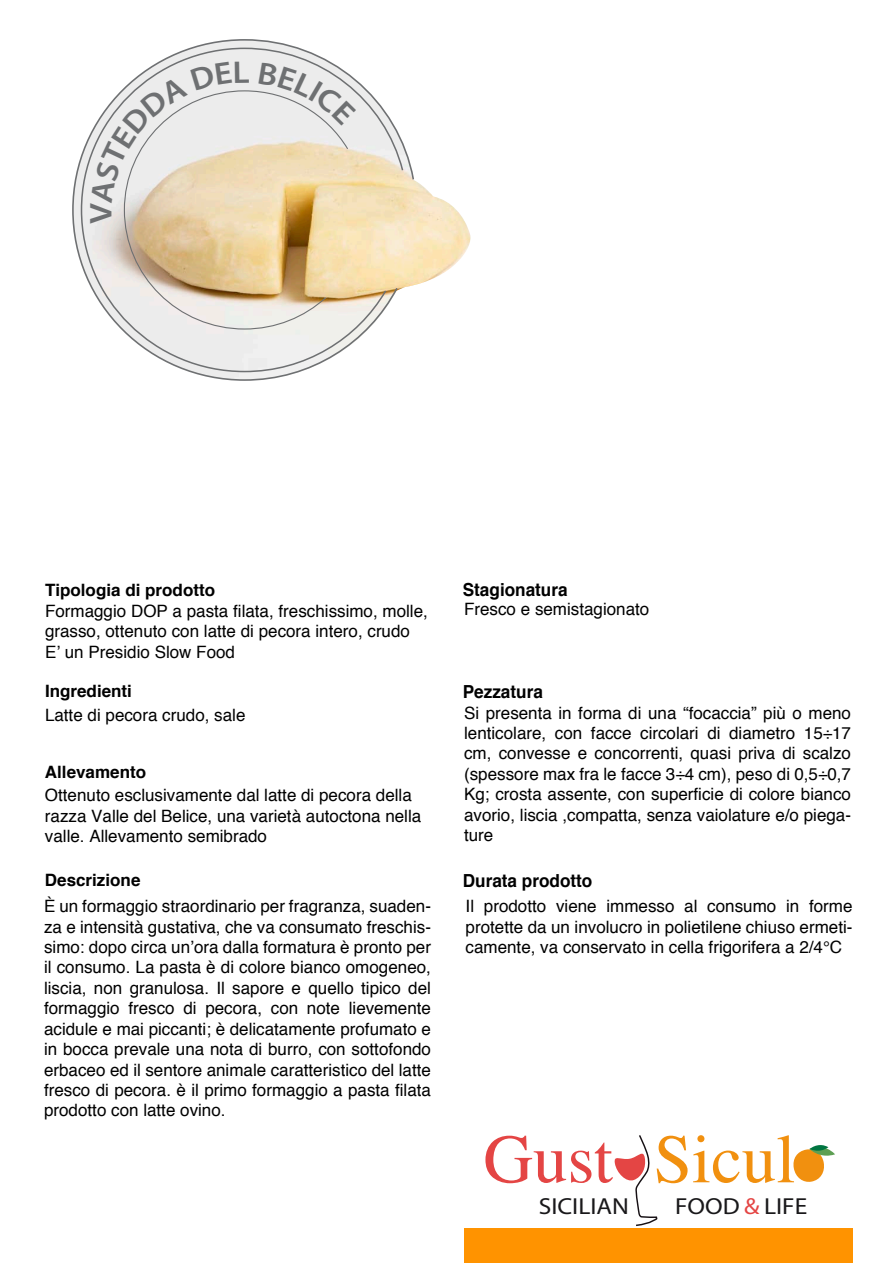
<style>
.page{position:relative;width:893px;height:1263px;background:#fff}
.page>*{position:absolute;margin:0;border:0;box-sizing:border-box;transform-origin:0 0}
.t1{font:600 31.5px "Myriad Pro";color:#6e7072;scale:1.1 1}
.t2{font:23.25px "Myriad Pro";color:#19181a;scale:1.1 1}
.t3{font:700 18px "Helvetica";color:#000;scale:.95 1}
.t4{font:16.95px/20.4px "Helvetica";color:#000;text-align:justify}
.t5{font:700 16.95px "Helvetica";color:#000}
.s1{color:#e44544}
</style>
<div class="page">
<img style="left:415px;top:181px;width:56px;height:104px">
<div style="left:465px;top:1229px;width:388px;height:34px;background:#ff9300"></div>
<svg style="left:485px;top:1135px;width:350px;height:94px"></svg>
<svg style="left:72px;top:39px;width:343px;height:342px"></svg>
<svg style="left:80px;top:47px;width:324px;height:326px"></svg>
<svg style="left:123px;top:90px;width:226px;height:240px"></svg>
<svg style="left:91px;top:61px;width:158px;height:142px"></svg>
<svg style="left:259px;top:62px;width:97px;height:64px"></svg>
<h1 class="t1" style="left:81px;top:224px;width:21px;rotate:-90deg">V</h1>
<p class="t5" style="left:45px;top:576px;width:172px">Tipologia di prodotto</p>
<p class="t4" style="left:45px;top:601px;width:384px;text-align:left">Formaggio DOP a pasta filata, freschissimo, molle, grasso, ottenuto con latte di pecora intero, crudo<br>E’ un Presidio Slow Food</p>
<p class="t5" style="left:45px;top:677px;width:88px">Ingredienti</p>
<p class="t4" style="left:45px;top:705px;width:202px">Latte di pecora crudo, sale</p>
<p class="t5" style="left:45px;top:758px;width:103px">Allevamento</p>
<p class="t4" style="left:45px;top:786px;width:378px;text-align:left">Ottenuto esclusivamente dal latte di pecora della razza Valle del Belice, una varietà autoctona nella valle. Allevamento semibrado</p>
<p class="t5" style="left:45px;top:867px;width:97px">Descrizione</p>
<p class="t3" style="left:463px;top:576px;width:112px">Stagionatura</p>
<p class="t4" style="left:464px;top:599px;width:187px">Fresco e semistagionato</p>
<p class="t3" style="left:463px;top:677px;width:86px">Pezzatura</p>
<p class="t4" style="left:464px;top:703px;width:388px">Si presenta in forma di una “focaccia” più o meno lenticolare, con facce circolari di diametro 15÷17 cm, convesse e concorrenti, quasi priva di scalzo (spessore max fra le facce 3÷4 cm), peso di 0,5÷0,7<br>Kg; crosta assente, con superficie di colore bianco avorio, liscia ,compatta, senza vaiolature e/o piega&shy;ture</p>
<p class="t3" style="left:463px;top:866px;width:138px">Durata prodotto</p>
<p class="t4" style="left:44px;top:896px;width:388px">È un formaggio straordinario per fragranza, suaden&shy;za e intensità gustativa, che va consumato freschis&shy;simo: dopo circa un’ora dalla formatura è pronto per il consumo. La pasta è di colore bianco omogeneo, liscia, non granulosa. Il sapore e quello tipico del formaggio fresco di pecora, con note lievemente acidule e mai piccanti; è delicatamente profumato e in bocca prevale una nota di burro, con sottofondo erbaceo ed il sentore animale caratteristico del latte fresco di pecora. è il primo formaggio a pasta filata prodotto con latte ovino.</p>
<p class="t4" style="left:466px;top:896px;width:388px">Il prodotto viene immesso al consumo in forme protette da un involucro in polietilene chiuso ermeti&shy;camente, va conservato in cella frigorifera a 2/4°C</p>
<h2 class="t2" style="left:539px;top:1191px;width:83px">SICILIAN</h2>
<h2 class="t2" style="left:675px;top:1191px;width:122px">FOOD <span class="s1">&amp;</span> LIFE</h2>
</div>
